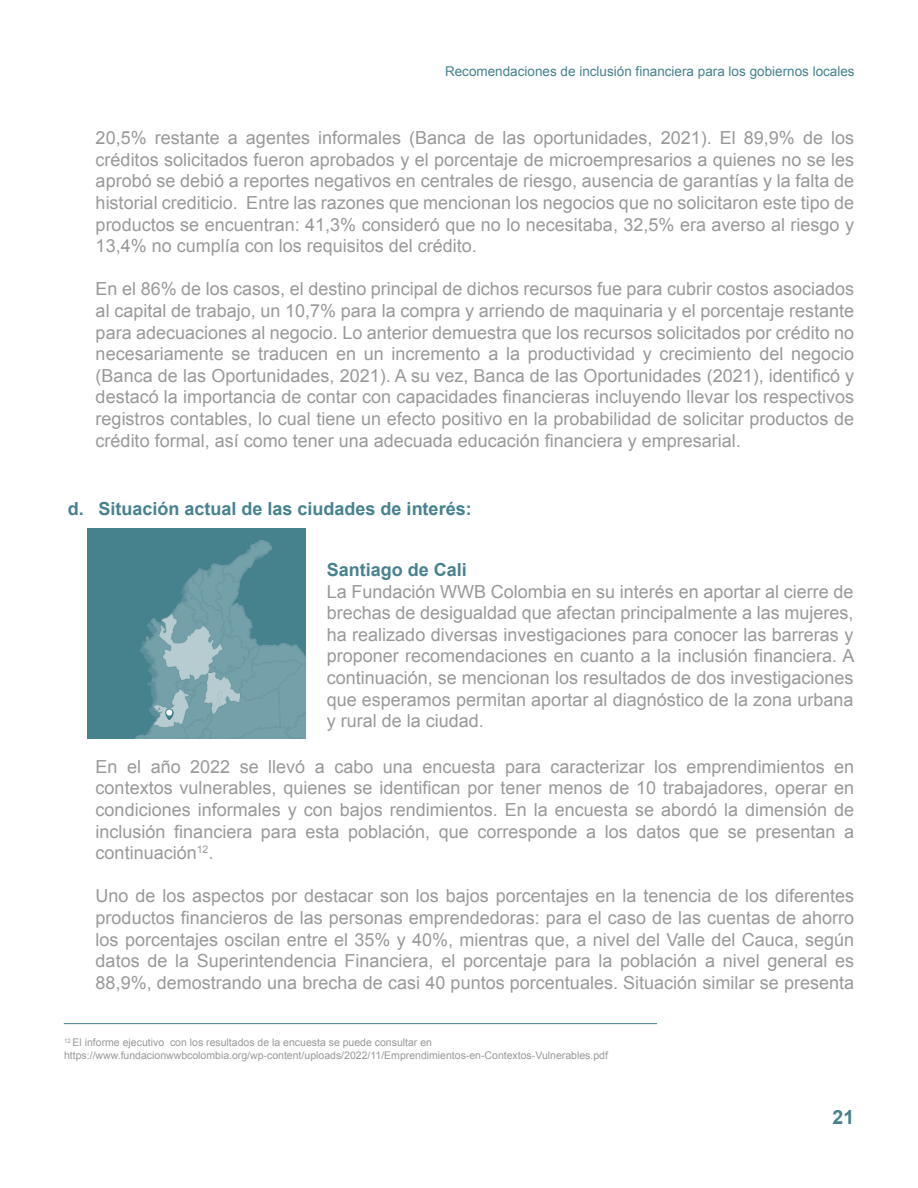
<style>
.page{position:relative;width:918px;height:1188px;background:#fff}
.page>*{position:absolute;margin:0;border:0;box-sizing:border-box;transform-origin:0 0}
.t1{font:700 19.5px "Arial";color:#46828e}
.t2{font:18px/21.6px "Arial";color:#9a9999;text-align:justify}
.t3{font:700 18px "Arial";color:#46828e}
.t4{font:13.5px "Arial";color:#46828e}
.t5{font:10.5px/12.6px "Arial";color:#9a9999}
</style>
<div class="page">
<hr style="left:64px;top:1023px;width:593px;height:1px;background:#46828e">
<div style="left:87px;top:528px;width:219px;height:210px;background:#46828e"></div>
<svg style="left:135px;top:540px;width:171px;height:198px"></svg>
<p class="t4" style="left:445px;top:63px;width:411px">Recomendaciones de inclusión financiera para los gobiernos locales</p>
<p class="t2" style="left:96px;top:127px;width:760px">20,5% restante a agentes informales (Banca de las oportunidades, 2021). El 89,9% de los créditos solicitados fueron aprobados y el porcentaje de microempresarios a quienes no se les aprobó se debió a reportes negativos en centrales de riesgo, ausencia de garantías y la falta de historial crediticio. Entre las razones que mencionan los negocios que no solicitaron este tipo de productos se encuentran: 41,3% consideró que no lo necesitaba, 32,5% era averso al riesgo y 13,4% no cumplía con los requisitos del crédito.</p>
<p class="t2" style="left:96px;top:279px;width:760px">En el 86% de los casos, el destino principal de dichos recursos fue para cubrir costos asociados al capital de trabajo, un 10,7% para la compra y arriendo de maquinaria y el porcentaje restante para adecuaciones al negocio. Lo anterior demuestra que los recursos solicitados por crédito no necesariamente se traducen en un incremento a la productividad y crecimiento del negocio (Banca de las Oportunidades, 2021). A su vez, Banca de las Oportunidades (2021), identificó y destacó la importancia de contar con capacidades financieras incluyendo llevar los respectivos registros contables, lo cual tiene un efecto positivo en la probabilidad de solicitar productos de crédito formal, así como tener una adecuada educación financiera y empresarial.</p>
<p class="t3" style="left:68px;top:497px;width:405px">d. Situación actual de las ciudades de interés:</p>
<p class="t3" style="left:327px;top:558px;width:142px">Santiago de Cali</p>
<p class="t2" style="left:327px;top:581px;width:529px">La Fundación WWB Colombia en su interés en aportar al cierre de brechas de desigualdad que afectan principalmente a las mujeres, ha realizado diversas investigaciones para conocer las barreras y proponer recomendaciones en cuanto a la inclusión financiera. A continuación, se mencionan los resultados de dos investigaciones que esperamos permitan aportar al diagnóstico de la zona urbana y rural de la ciudad.</p>
<p class="t2" style="left:96px;top:756px;width:760px">En el año 2022 se llevó a cabo una encuesta para caracterizar los emprendimientos en contextos vulnerables, quienes se identifican por tener menos de 10 trabajadores, operar en condiciones informales y con bajos rendimientos. En la encuesta se abordó la dimensión de inclusión financiera para esta población, que corresponde a los datos que se presentan a continuación<sup>12</sup>.</p>
<p class="t2" style="left:96px;top:885px;width:760px">Uno de los aspectos por destacar son los bajos porcentajes en la tenencia de los diferentes productos financieros de las personas emprendedoras: para el caso de las cuentas de ahorro los porcentajes oscilan entre el 35% y 40%, mientras que, a nivel del Valle del Cauca, según datos de la Superintendencia Financiera, el porcentaje para la población a nivel general es 88,9%, demostrando una brecha de casi 40 puntos porcentuales. Situación similar se presenta</p>
<p class="t5" style="left:64px;top:1037px;width:545px"><sup>12</sup> El informe ejecutivo con los resultados de la encuesta se puede consultar en https://www.fundacionwwbcolombia.org/wp-content/uploads/2022/11/Emprendimientos-en-Contextos-Vulnerables.pdf</p>
<p class="t1" style="left:833px;top:1105px;width:23px">21</p>
</div>
